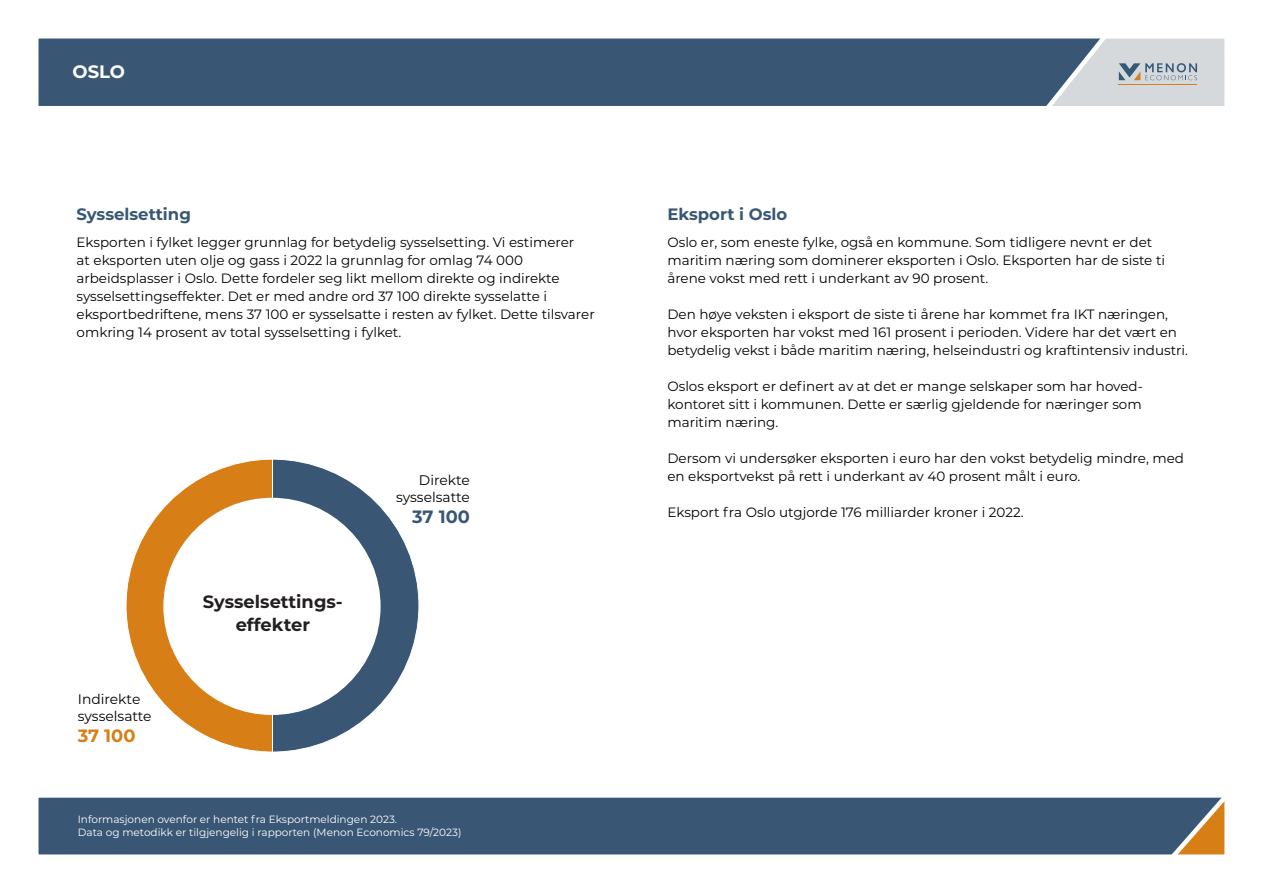
<style>
.page{position:relative;width:1263px;height:893px;background:#fff}
.page>*{position:absolute;margin:0;border:0;box-sizing:border-box;transform-origin:0 0}
.t1{font:700 18px "Montserrat";color:#fff}
.t2{font:700 17.85px/23.4px "Montserrat";color:#231f20;text-align:center}
.t3{font:700 17.85px "Montserrat";color:#395775}
.t4{font:700 17.85px "Montserrat";color:#d77f16}
.t5{font:700 16.5px "Montserrat";color:#395775}
.t6{font:13.8px/16.6px "Montserrat";color:#000;text-align:right}
.t7{font:13.5px/18px "Montserrat";color:#000}
.t8{font:10.5px/12.6px "Montserrat";color:#fff}
</style>
<div class="page">
<div style="left:34px;top:793px;width:1195px;height:66px;background:#395775;border:4px solid #fff"></div>
<svg style="left:1166px;top:793px;width:63px;height:66px"></svg>
<div style="left:36px;top:36px;width:1080px;height:72px;background:#395775"></div>
<div style="left:34px;top:34px;width:1085px;height:76px;border:4px solid #fff"></div>
<svg style="left:1038px;top:34px;width:187px;height:76px"></svg>
<hr style="left:1119px;top:84px;width:78px;height:1px;background:#d37f28">
<svg style="left:126px;top:459px;width:293px;height:293px"></svg>
<div style="left:163px;top:498px;width:218px;height:217px;background:#fff;border-radius:50%"></div>
<h1 class="t1" style="left:73px;top:59px;width:54px">OSLO</h1>
<p class="t5" style="left:77px;top:202px;width:116px">Sysselsetting</p>
<p class="t7" style="left:77px;top:232px;width:520px">Eksporten i fylket legger grunnlag for betydelig sysselsetting. Vi estimerer<br>at eksporten uten olje og gass i 2022 la grunnlag for omlag 74 000 arbeidsplasser i Oslo. Dette fordeler seg likt mellom direkte og indirekte sysselsettingseffekter. Det er med andre ord 37 100 direkte sysselatte i eksportbedriftene, mens 37 100 er sysselsatte i resten av fylket. Dette tilsvarer omkring 14 prosent av total sysselsetting i fylket.</p>
<p class="t6" style="left:78px;top:691px;width:75px;text-align:left">Indirekte sysselsatte</p>
<h2 class="t4" style="left:78px;top:723px;width:59px">37 100</h2>
<h2 class="t2" style="left:203px;top:589px;width:141px">Sysselsettings&shy;effekter</h2>
<p class="t6" style="left:396px;top:471px;width:75px">Direkte sysselsatte</p>
<h2 class="t3" style="left:412px;top:504px;width:59px">37 100</h2>
<p class="t8" style="left:78px;top:813px;width:385px">Informasjonen ovenfor er hentet fra Eksportmeldingen 2023.<br>Data og metodikk er tilgjengelig i rapporten (Menon Economics 79/2023)</p>
<p class="t5" style="left:667px;top:202px;width:121px">Eksport i Oslo</p>
<p class="t7" style="left:667px;top:232px;width:499px">Oslo er, som eneste fylke, også en kommune. Som tidligere nevnt er det maritim næring som dominerer eksporten i Oslo. Eksporten har de siste ti årene vokst med rett i underkant av 90 prosent.</p>
<p class="t7" style="left:667px;top:304px;width:522px">Den høye veksten i eksport de siste ti årene har kommet fra IKT næringen, hvor eksporten har vokst med 161 prosent i perioden. Videre har det vært en betydelig vekst i både maritim næring, helseindustri og kraftintensiv industri.</p>
<p class="t7" style="left:667px;top:376px;width:477px;text-align:justify">Oslos eksport er definert av at det er mange selskaper som har hoved&shy;kontoret sitt i kommunen. Dette er særlig gjeldende for næringer som maritim næring.</p>
<p class="t7" style="left:667px;top:448px;width:518px">Dersom vi undersøker eksporten i euro har den vokst betydelig mindre, med en eksportvekst på rett i underkant av 40 prosent målt i euro.</p>
<p class="t7" style="left:667px;top:502px;width:358px">Eksport fra Oslo utgjorde 176 milliarder kroner i 2022.</p>
</div>
